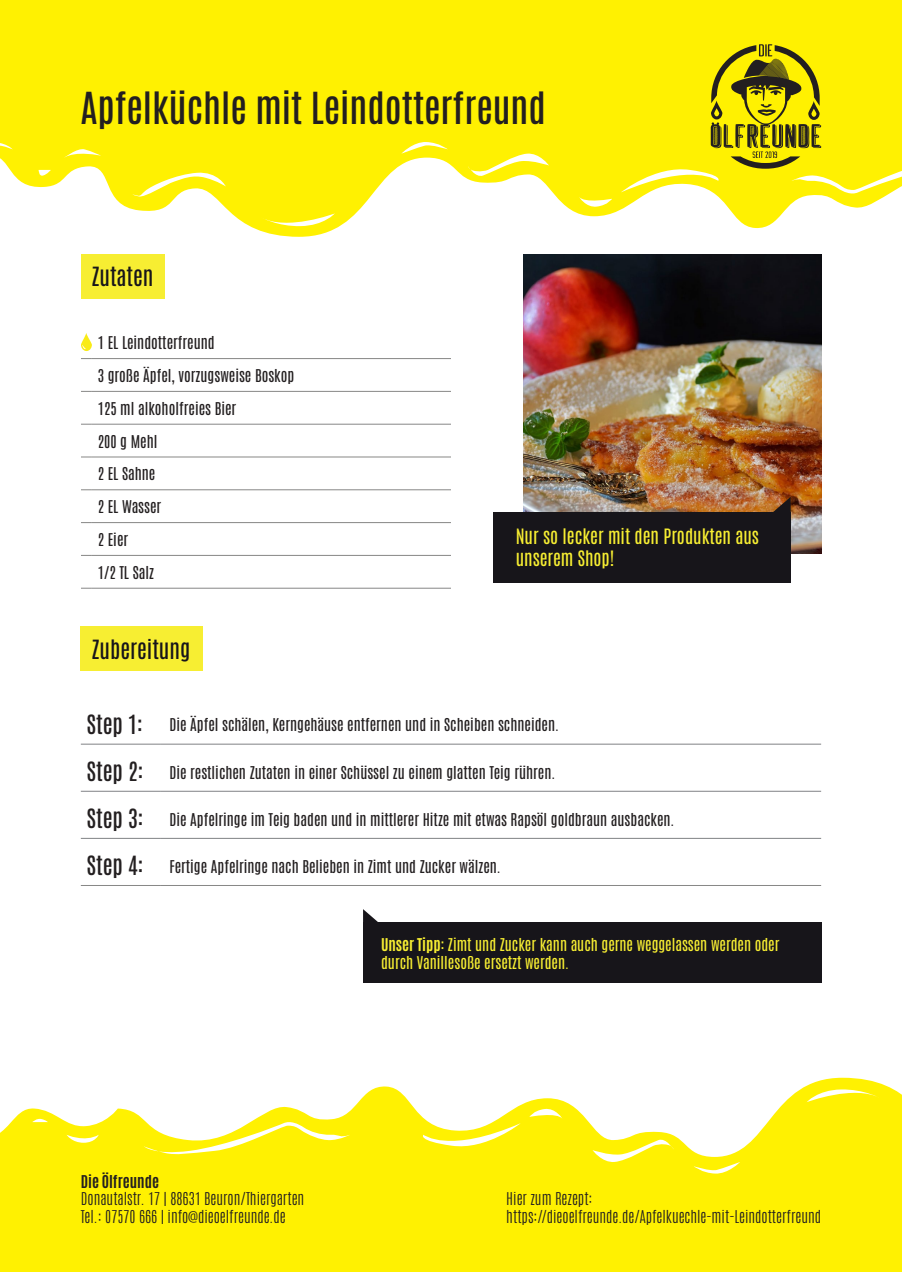
<style>
.page{position:relative;width:902px;height:1272px;background:#fff}
.page>*{position:absolute;margin:0;border:0;box-sizing:border-box;transform-origin:0 0}
.t1{font:500 37.5px "Antonio";color:#231f20}
.t2{font:22.5px "Antonio";color:#17151a}
.t3{font:18px/21.6px "Antonio";color:#f7ee32}
.t4{font:15px/32.8px "Antonio";color:#231f20}
.t5{font:100 15px/18px "Antonio";color:#231f20}
.t6{font:15px/18px "Antonio";color:#f7ee32}
.t7{font:700 15px "Antonio";color:#231f20}
.s1{font-weight:500;font-size:22.5px}
.s2{font-weight:700}
</style>
<div class="page">
<hr style="left:92px;top:358px;width:359px;height:1px;background:#878786">
<hr style="left:92px;top:391px;width:359px;height:1px;background:#878786">
<hr style="left:92px;top:424px;width:359px;height:1px;background:#878786">
<hr style="left:92px;top:456px;width:359px;height:1px;background:#878786">
<hr style="left:92px;top:489px;width:359px;height:1px;background:#878786">
<hr style="left:92px;top:522px;width:359px;height:1px;background:#878786">
<hr style="left:92px;top:555px;width:359px;height:1px;background:#878786">
<hr style="left:92px;top:588px;width:359px;height:1px;background:#878786">
<svg style="left:0;top:0;width:901px;height:237px;fill:#fff101"></svg>
<svg style="left:0;top:141px;width:13px;height:8px"></svg>
<svg style="left:39px;top:170px;width:12px;height:7px"></svg>
<svg style="left:64px;top:147px;width:37px;height:11px"></svg>
<svg style="left:132px;top:171px;width:94px;height:27px"></svg>
<svg style="left:261px;top:213px;width:74px;height:18px"></svg>
<svg style="left:401px;top:141px;width:47px;height:13px"></svg>
<svg style="left:468px;top:152px;width:81px;height:26px"></svg>
<svg style="left:578px;top:196px;width:34px;height:12px"></svg>
<svg style="left:0;top:1077px;width:901px;height:194px;fill:#fff101"></svg>
<svg style="left:806px;top:1084px;width:74px;height:18px"></svg>
<svg style="left:693px;top:1161px;width:47px;height:12px"></svg>
<svg style="left:592px;top:1137px;width:81px;height:25px"></svg>
<svg style="left:529px;top:1107px;width:33px;height:12px"></svg>
<svg style="left:417px;top:1123px;width:103px;height:31px"></svg>
<svg style="left:144px;top:1120px;width:206px;height:35px"></svg>
<svg style="left:66px;top:1134px;width:33px;height:8px"></svg>
<svg style="left:32px;top:1117px;width:16px;height:5px"></svg>
<svg style="left:620px;top:44px;width:281px;height:151px"></svg>
<div style="left:81px;top:254px;width:83px;height:45px;background:#f7ee32"></div>
<div style="left:81px;top:626px;width:122px;height:45px;background:#f7ee32"></div>
<img style="left:523px;top:254px;width:298px;height:299px">
<div style="left:493px;top:512px;width:297px;height:71px;background:#17151a"></div>
<div style="left:363px;top:922px;width:458px;height:60px;background:#17151a"></div>
<svg style="left:363px;top:909px;width:15px;height:13px"></svg>
<svg style="left:770px;top:497px;width:20px;height:15px"></svg>
<svg style="left:81px;top:333px;width:11px;height:18px"></svg>
<hr style="left:81px;top:743px;width:80px;height:1px;background:#808285">
<hr style="left:161px;top:743px;width:660px;height:1px;background:#808285">
<hr style="left:81px;top:790px;width:80px;height:1px;background:#808285">
<hr style="left:161px;top:790px;width:660px;height:1px;background:#808285">
<hr style="left:81px;top:838px;width:80px;height:1px;background:#808285">
<hr style="left:161px;top:838px;width:660px;height:1px;background:#808285">
<hr style="left:81px;top:885px;width:80px;height:1px;background:#878786">
<hr style="left:161px;top:885px;width:660px;height:1px;background:#878786">
<h1 class="t1" style="left:81px;top:81px;width:466px">Apfelküchle mit Leindotterfreund</h1>
<h2 class="t2" style="left:92px;top:260px;width:63px">Zutaten</h2>
<p class="t4" style="left:98px;top:326px;width:198px">1 EL Leindotterfreund<br>3 große Äpfel, vorzugsweise Boskop<br>125 ml alkoholfreies Bier<br>200 g Mehl<br>2 EL Sahne<br>2 EL Wasser<br>2 Eier<br>1/2 TL Salz</p>
<h2 class="t2" style="left:92px;top:633px;width:100px">Zubereitung</h2>
<p class="t3" style="left:515px;top:526px;width:245px">Nur so lecker mit den Produkten aus unserem Shop!</p>
<p class="t4" style="left:87px;top:708px;width:473px"><span class="s1">Step 1:</span> Die Äpfel schälen, Kerngehäuse entfernen und in Scheiben schneiden.</p>
<p class="t4" style="left:87px;top:755px;width:470px"><span class="s1">Step 2:</span> Die restlichen Zutaten in einer Schüssel zu einem glatten Teig rühren.</p>
<p class="t4" style="left:87px;top:803px;width:589px"><span class="s1">Step 3:</span> Die Apfelringe im Teig baden und in mittlerer Hitze mit etwas Rapsöl goldbraun ausbacken.</p>
<p class="t4" style="left:87px;top:850px;width:415px"><span class="s1">Step 4:</span> Fertige Apfelringe nach Belieben in Zimt und Zucker wälzen.</p>
<p class="t6" style="left:381px;top:936px;width:400px"><span class="s2">Unser Tipp</span>: Zimt und Zucker kann auch gerne weggelassen werden oder durch Vanillesoße ersetzt werden.</p>
<p class="t7" style="left:81px;top:1170px;width:80px">Die Ölfreunde</p>
<p class="t5" style="left:81px;top:1190px;width:225px">Donautalstr. 17 | 88631 Beuron/Thiergarten<br>Tel.: 07570 666 | info@dieoelfreunde.de</p>
<p class="t5" style="left:506px;top:1190px;width:316px">Hier zum Rezept: https://dieoelfreunde.de/Apfelkuechle-mit-Leindotterfreund</p>
</div>
